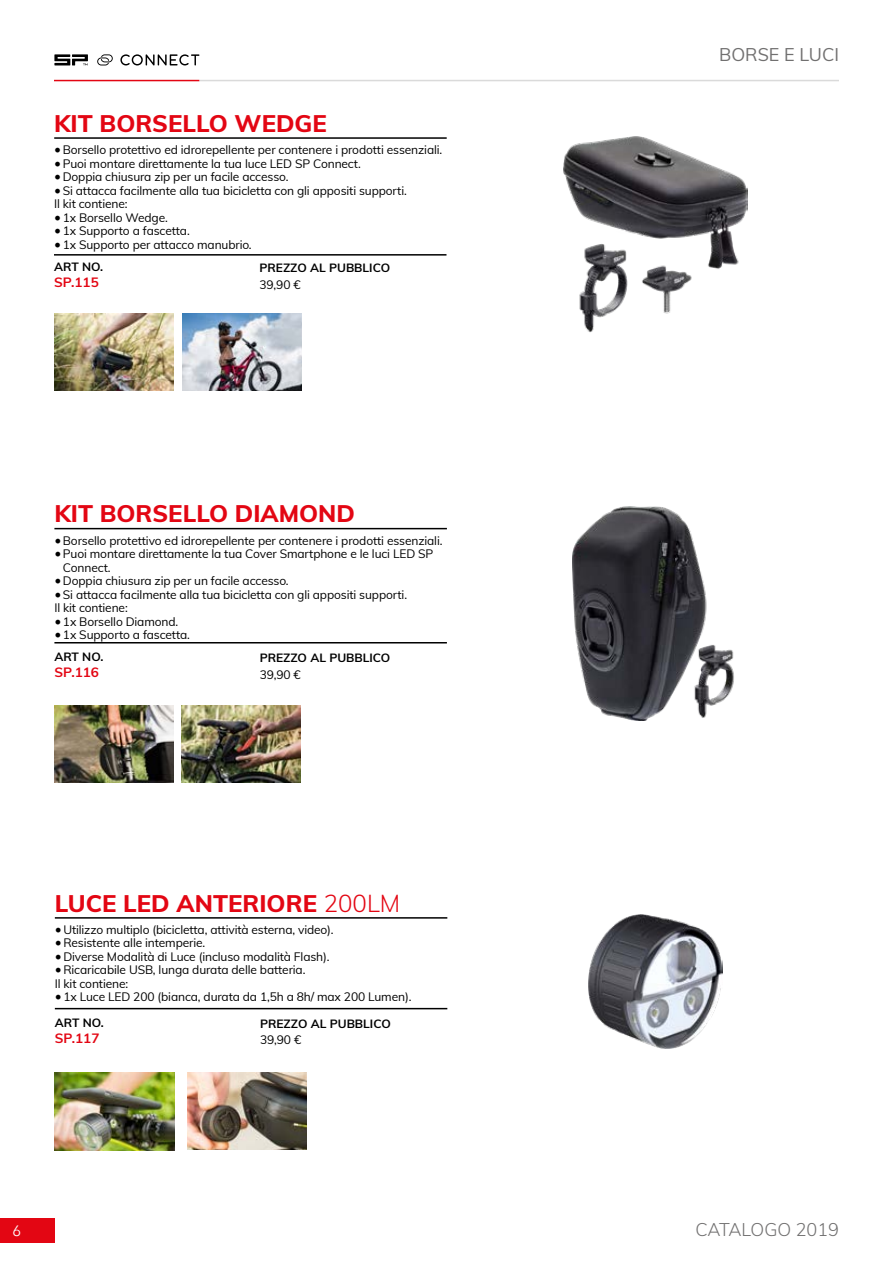
<style>
.page{position:relative;width:893px;height:1263px;background:#fff}
.page>*{position:absolute;margin:0;border:0;box-sizing:border-box;transform-origin:0 0}
.t1{font:800 24px "Muli";color:#e30613}
.t2{font:300 18px "Muli";color:#717070}
.t3{font:18px "Muli";color:#717070}
.t4{font:15px "Avenir Next";color:#fff}
.t5{font:700 13.5px "Muli";color:#e30613}
.t6{font:12px/13.5px "Muli";letter-spacing:-.01em;color:#000}
.t7{font:700 12px "Muli";color:#000}
.s1{font-family:"Minion Pro";font-size:18px}
.s2{font-weight:300}
</style>
<div class="page">
<hr style="left:199px;top:80px;width:640px;height:1px;background:#dadada">
<hr style="left:54px;top:80px;width:145px;height:1px;background:#e30613">
<div style="left:0;top:1218px;width:54px;height:25px;background:#e30613"></div>
<svg style="left:120px;top:54px;width:79px;height:11px"></svg>
<svg style="left:54px;top:54px;width:34px;height:11px"></svg>
<svg style="left:97px;top:54px;width:16px;height:11px"></svg>
<hr style="left:54px;top:137px;width:393px;height:2px;background:#000">
<hr style="left:54px;top:528px;width:393px;height:1px;background:#000">
<hr style="left:55px;top:917px;width:392px;height:2px;background:#000">
<hr style="left:54px;top:254px;width:392px;height:2px;background:#000">
<hr style="left:54px;top:642px;width:393px;height:1px;background:#000">
<hr style="left:55px;top:1008px;width:392px;height:1px;background:#000">
<img style="left:188px;top:1073px;width:119px;height:77px">
<img style="left:54px;top:1073px;width:121px;height:77px">
<img style="left:182px;top:705px;width:119px;height:78px">
<img style="left:54px;top:705px;width:119px;height:78px">
<img style="left:572px;top:507px;width:162px;height:213px">
<img style="left:182px;top:313px;width:119px;height:78px">
<img style="left:54px;top:313px;width:119px;height:78px">
<img style="left:563px;top:136px;width:184px;height:197px">
<img style="left:588px;top:915px;width:135px;height:134px">
<h1 class="t1" style="left:54px;top:106px;width:274px">KIT BORSELLO WEDGE</h1>
<p class="t6" style="left:54px;top:142px;width:390px"><span class="s1">•</span>Borsello protettivo ed idrorepellente per contenere i prodotti essenziali.</p>
<p class="t6" style="left:54px;top:156px;width:308px"><span class="s1">•</span>Puoi montare direttamente la tua luce LED SP Connect.</p>
<p class="t6" style="left:54px;top:169px;width:236px"><span class="s1">•</span>Doppia chiusura zip per un facile accesso.</p>
<p class="t6" style="left:54px;top:183px;width:354px"><span class="s1">•</span>Si attacca facilmente alla tua bicicletta con gli appositi supporti.<br>Il kit contiene:</p>
<p class="t6" style="left:54px;top:210px;width:115px"><span class="s1">•</span>1x Borsello Wedge.</p>
<p class="t6" style="left:54px;top:223px;width:137px"><span class="s1">•</span>1x Supporto a fascetta.</p>
<p class="t6" style="left:54px;top:237px;width:199px"><span class="s1">•</span>1x Supporto per attacco manubrio.</p>
<p class="t7" style="left:54px;top:258px;width:50px">ART NO.</p>
<p class="t5" style="left:54px;top:272px;width:46px">SP.115</p>
<p class="t7" style="left:259px;top:259px;width:132px">PREZZO AL PUBBLICO</p>
<p class="t6" style="left:259px;top:277px;width:43px">39,90 €</p>
<h1 class="t1" style="left:54px;top:496px;width:302px">KIT BORSELLO DIAMOND</h1>
<p class="t6" style="left:54px;top:533px;width:390px"><span class="s1">•</span>Borsello protettivo ed idrorepellente per contenere i prodotti essenziali.</p>
<p class="t6" style="left:63px;top:546px;width:372px;text-indent:-9px"><span class="s1">•</span>Puoi montare direttamente la tua Cover Smartphone e le luci LED SP<br>Connect.</p>
<p class="t6" style="left:54px;top:573px;width:236px"><span class="s1">•</span>Doppia chiusura zip per un facile accesso.</p>
<p class="t6" style="left:54px;top:587px;width:354px"><span class="s1">•</span>Si attacca facilmente alla tua bicicletta con gli appositi supporti.<br>Il kit contiene:</p>
<p class="t6" style="left:54px;top:614px;width:125px"><span class="s1">•</span>1x Borsello Diamond.</p>
<p class="t6" style="left:54px;top:627px;width:137px"><span class="s1">•</span>1x Supporto a fascetta.</p>
<p class="t7" style="left:54px;top:648px;width:50px">ART NO.</p>
<p class="t5" style="left:54px;top:662px;width:46px">SP.116</p>
<p class="t7" style="left:260px;top:649px;width:132px">PREZZO AL PUBBLICO</p>
<p class="t6" style="left:260px;top:667px;width:43px">39,90 €</p>
<h1 class="t1" style="left:55px;top:885px;width:347px">LUCE LED ANTERIORE <span class="s2">200LM</span></h1>
<p class="t6" style="left:55px;top:922px;width:280px"><span class="s1">•</span>Utilizzo multiplo (bicicletta, attività esterna, video).</p>
<p class="t6" style="left:55px;top:936px;width:152px"><span class="s1">•</span>Resistente alle intemperie.</p>
<p class="t6" style="left:55px;top:949px;width:276px"><span class="s1">•</span>Diverse Modalità di Luce (incluso modalità Flash).</p>
<p class="t6" style="left:55px;top:963px;width:252px"><span class="s1">•</span>Ricaricabile USB, lunga durata delle batteria.<br>Il kit contiene:</p>
<p class="t6" style="left:55px;top:990px;width:358px"><span class="s1">•</span>1x Luce LED 200 (bianca, durata da 1,5h a 8h/ max 200 Lumen).</p>
<p class="t7" style="left:55px;top:1014px;width:50px">ART NO.</p>
<p class="t5" style="left:55px;top:1028px;width:46px">SP.117</p>
<p class="t7" style="left:260px;top:1015px;width:132px">PREZZO AL PUBBLICO</p>
<p class="t6" style="left:260px;top:1033px;width:43px">39,90 €</p>
<h2 class="t3" style="left:719px;top:41px;width:121px">BORSE E LUCI</h2>
<p class="t4" style="left:12px;top:1218px;width:10px">6</p>
<h2 class="t2" style="left:696px;top:1217px;width:145px">CATALOGO 2019</h2>
</div>
